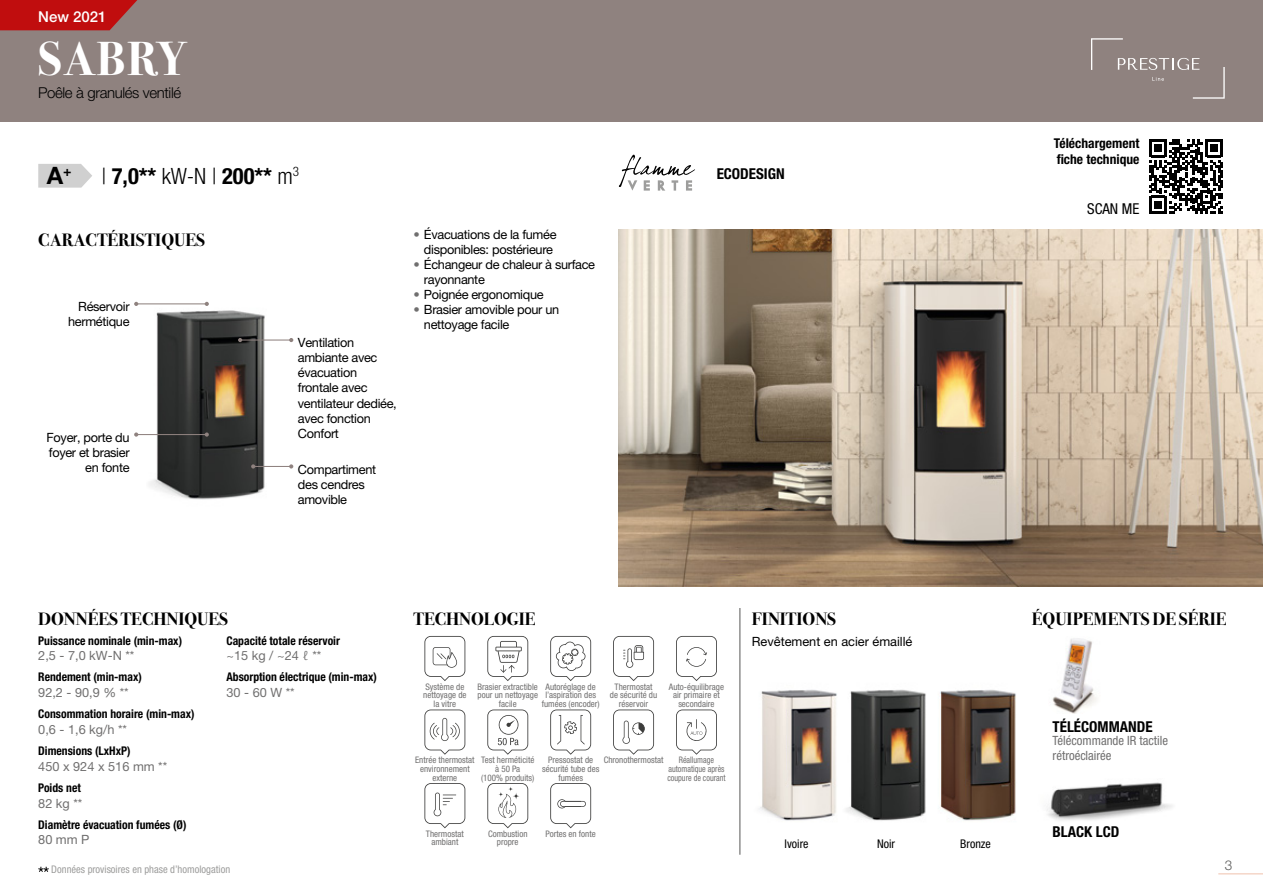
<style>
.page{position:relative;width:1263px;height:893px;background:#fff}
.page>*{position:absolute;margin:0;border:0;box-sizing:border-box;transform-origin:0 0}
.t1{font:700 48px "Bodoni Svty Two ITCTT";letter-spacing:.02em;color:#fff}
.t2{font:700 24px "Helvetica Neue LT Pro";color:#000}
.t3{font:700 condensed 22.5px "Helvetica Neue LT Pro";color:#000}
.t4{font:700 18px "Bodoni Svty Two ITCTT";color:#000}
.t5{font:700 condensed 15px "Helvetica Neue LT Pro";color:#000}
.t6{font:300 15px "Helvetica Neue LT Pro";letter-spacing:-.025em;color:#000}
.t7{font:500 15px "Helvetica Neue LT Pro";color:#fff}
.t8{font:condensed 15px "Helvetica Neue LT Pro";color:#000}
.t9{font:700 condensed 13.5px/16.2px "Helvetica Neue LT Pro";color:#000}
.t10{font:300 13.5px "Helvetica Neue LT Pro";color:#575756}
.t11{font:12.75px/15.1px "Helvetica Neue LT Pro";letter-spacing:-.025em;color:#000}
.t12{font:12.75px "Helvetica Neue LT Pro";color:#706f6f}
.t13{font:condensed 12.75px/15px "Helvetica Neue LT Pro";color:#706f6f}
.t14{font:12.75px "Helvetica Neue LT Pro";color:#000}
.t15{font:700 condensed 12px "Helvetica Neue LT Pro";color:#000}
.t16{font:condensed 12px "Helvetica Neue LT Pro";color:#000}
.t17{font:condensed 10.5px "Helvetica Neue LT Pro";color:#9d9d9c}
.t18{font:condensed 9px/8.7px "Helvetica Neue LT Pro";color:#706f6f;text-align:center}
.t19{font:condensed 9px/8.7px "Helvetica Neue LT Pro";color:#706f6f;text-align:center;scale:.9 1}
.s1{font-weight:300}
.s2{color:#706f6f}
</style>
<div class="page">
<hr style="left:1218px;top:873px;width:45px;height:1px;background:#f1c8b6">
<svg style="left:38px;top:164px;width:54px;height:24px"></svg>
<img style="left:147px;top:301px;width:118px;height:199px">
<img style="left:619px;top:229px;width:644px;height:357px">
<svg style="left:1149px;top:140px;width:74px;height:74px"></svg>
<hr style="left:739px;top:608px;width:1px;height:247px;background:#575756">
<svg style="left:550px;top:636px;width:41px;height:45px"></svg>
<svg style="left:676px;top:636px;width:41px;height:45px"></svg>
<img style="left:1052px;top:638px;width:45px;height:76px">
<svg style="left:487px;top:636px;width:41px;height:45px"></svg>
<svg style="left:613px;top:636px;width:41px;height:45px"></svg>
<svg style="left:424px;top:636px;width:41px;height:45px"></svg>
<svg style="left:613px;top:709px;width:41px;height:46px"></svg>
<svg style="left:424px;top:709px;width:41px;height:46px"></svg>
<svg style="left:550px;top:709px;width:41px;height:46px"></svg>
<svg style="left:676px;top:709px;width:41px;height:46px"></svg>
<svg style="left:487px;top:709px;width:41px;height:46px"></svg>
<svg style="left:550px;top:783px;width:41px;height:45px"></svg>
<svg style="left:487px;top:783px;width:41px;height:45px"></svg>
<svg style="left:424px;top:783px;width:41px;height:45px"></svg>
<hr style="left:136px;top:434px;width:71px;height:1px;background:#8f827f">
<svg style="left:134px;top:432px;width:4px;height:5px"></svg>
<svg style="left:205px;top:432px;width:4px;height:5px"></svg>
<hr style="left:136px;top:303px;width:71px;height:1px;background:#8f827f">
<svg style="left:134px;top:302px;width:4px;height:4px"></svg>
<svg style="left:205px;top:302px;width:4px;height:4px"></svg>
<hr style="left:240px;top:339px;width:51px;height:2px;background:#8f827f">
<svg style="left:238px;top:338px;width:4px;height:4px"></svg>
<svg style="left:289px;top:338px;width:4px;height:4px"></svg>
<hr style="left:253px;top:466px;width:38px;height:1px;background:#8f827f">
<svg style="left:251px;top:464px;width:4px;height:4px"></svg>
<svg style="left:289px;top:464px;width:4px;height:4px"></svg>
<img style="left:759px;top:689px;width:257px;height:132px">
<div style="left:0;top:0;width:1263px;height:122px;background:#8f827f"></div>
<img style="left:1047px;top:782px;width:125px;height:39px">
<svg style="left:1091px;top:38px;width:134px;height:61px"></svg>
<svg style="left:38px;top:867px;width:11px;height:5px"></svg>
<svg style="left:619px;top:154px;width:76px;height:37px"></svg>
<svg style="left:0;top:0;width:137px;height:30px;background:#bb1818"></svg>
<h3 class="t7" style="left:38px;top:11px;width:70px">New 2021</h3>
<h1 class="t1" style="left:38px;top:30px;width:148px">SABRY</h1>
<h3 class="t6" style="left:38px;top:87px;width:145px">Poêle à granulés ventilé</h3>
<h2 class="t2" style="left:47px;top:162px;width:26px">A<sup>+</sup></h2>
<h3 class="t3" style="left:101px;top:168px;width:199px"><span class="s1">|</span> 7,0** <span class="s1">kW-N |</span> 200** <span class="s1">m</span><sup>3</sup></h3>
<h3 class="t4" style="left:38px;top:229px;width:168px">CARACTÉRISTIQUES</h3>
<h3 class="t11" style="left:68px;top:300px;width:63px;text-align:right">Réservoir hermétique</h3>
<h3 class="t11" style="left:47px;top:431px;width:84px;text-align:right">Foyer, porte du foyer et brasier en fonte</h3>
<h3 class="t11" style="left:298px;top:336px;width:100px">Ventilation ambiante avec évacuation frontale avec ventilateur dediée, avec fonction<br>Confort</h3>
<h3 class="t11" style="left:298px;top:463px;width:80px">Compartiment des cendres amovible</h3>
<h3 class="t11" style="left:413px;top:228px;width:145px;text-align:center"><span class="s2">•</span> Évacuations de la fumée disponibles: postérieure</h3>
<h3 class="t11" style="left:424px;top:258px;width:173px;text-indent:-11px"><span class="s2">•</span> Échangeur de chaleur à surface rayonnante</h3>
<h3 class="t11" style="left:413px;top:289px;width:132px"><span class="s2">•</span> Poignée ergonomique</h3>
<h3 class="t11" style="left:424px;top:304px;width:137px;text-indent:-11px"><span class="s2">•</span> Brasier amovible pour un nettoyage facile</h3>
<h3 class="t5" style="left:717px;top:169px;width:70px">ECODESIGN</h3>
<h3 class="t9" style="left:1054px;top:136px;width:87px">Téléchargement fiche technique</h3>
<h3 class="t8" style="left:1087px;top:203px;width:54px">SCAN ME</h3>
<h3 class="t4" style="left:38px;top:608px;width:191px">DONNÉES TECHNIQUES</h3>
<h3 class="t15" style="left:38px;top:636px;width:145px">Puissance nominale (min-max)</h3>
<h3 class="t12" style="left:38px;top:651px;width:98px">2,5 - 7,0 kW-N **</h3>
<h3 class="t15" style="left:38px;top:673px;width:105px">Rendement (min-max)</h3>
<h3 class="t12" style="left:38px;top:688px;width:92px">92,2 - 90,9 % **</h3>
<h3 class="t15" style="left:38px;top:710px;width:158px">Consommation horaire (min-max)</h3>
<h3 class="t12" style="left:38px;top:725px;width:90px">0,6 - 1,6 kg/h **</h3>
<h3 class="t15" style="left:38px;top:746px;width:94px">Dimensions (LxHxP)</h3>
<h3 class="t12" style="left:38px;top:762px;width:131px">450 x 924 x 516 mm **</h3>
<h3 class="t15" style="left:38px;top:783px;width:44px">Poids net</h3>
<h3 class="t12" style="left:38px;top:798px;width:46px">82 kg **</h3>
<h3 class="t15" style="left:226px;top:636px;width:115px">Capacité totale réservoir</h3>
<h3 class="t12" style="left:226px;top:651px;width:96px">~15 kg / ~24 ℓ **</h3>
<h3 class="t15" style="left:226px;top:673px;width:152px">Absorption électrique (min-max)</h3>
<h3 class="t12" style="left:226px;top:688px;width:70px">30 - 60 W **</h3>
<h3 class="t15" style="left:38px;top:820px;width:150px">Diamètre évacuation fumées (Ø)</h3>
<p class="t17" style="left:51px;top:866px;width:180px">Données provisoires en phase d’homologation</p>
<h3 class="t12" style="left:38px;top:835px;width:53px">80 mm P</h3>
<h3 class="t4" style="left:413px;top:608px;width:124px">TECHNOLOGIE</h3>
<h3 class="t4" style="left:752px;top:608px;width:86px">FINITIONS</h3>
<h3 class="t14" style="left:752px;top:637px;width:162px">Revêtement en acier émaillé</h3>
<p class="t18" style="left:423px;top:683px;width:45px">Système de nettoyage de la vitre</p>
<p class="t18" style="left:477px;top:683px;width:62px">Brasier extractible pour un nettoyage facile</p>
<p class="t18" style="left:542px;top:683px;width:59px">Autoréglage de l’aspiration des fumées (encoder)</p>
<p class="t18" style="left:610px;top:683px;width:49px">Thermostat de sécurité du réservoir</p>
<p class="t18" style="left:669px;top:683px;width:57px">Auto-équilibrage air primaire et secondaire</p>
<p class="t18" style="left:415px;top:757px;width:61px">Entrée thermostat environnement externe</p>
<p class="t18" style="left:481px;top:757px;width:55px">Test herméticité à 50 Pa<br>(100% produits)</p>
<p class="t18" style="left:542px;top:757px;width:59px">Pressostat de sécurité tube des fumées</p>
<p class="t18" style="left:604px;top:757px;width:61px">Chronothermostat</p>
<p class="t19" style="left:667px;top:757px;width:66px">Réallumage automatique après coupure de courant</p>
<p class="t18" style="left:426px;top:830px;width:39px">Thermostat ambiant</p>
<p class="t18" style="left:488px;top:830px;width:41px">Combustion propre</p>
<p class="t18" style="left:546px;top:830px;width:52px">Portes en fonte</p>
<h3 class="t16" style="left:785px;top:839px;width:25px">Ivoire</h3>
<h3 class="t16" style="left:877px;top:839px;width:19px">Noir</h3>
<h3 class="t16" style="left:960px;top:839px;width:32px">Bronze</h3>
<h3 class="t4" style="left:1032px;top:608px;width:196px">ÉQUIPEMENTS DE SÉRIE</h3>
<h3 class="t5" style="left:1052px;top:721px;width:101px">TÉLÉCOMMANDE</h3>
<h3 class="t13" style="left:1052px;top:735px;width:117px">Télécommande IR tactile rétroéclairée</h3>
<h3 class="t5" style="left:1052px;top:826px;width:68px">BLACK LCD</h3>
<h3 class="t10" style="left:1225px;top:860px;width:9px">3</h3>
</div>
